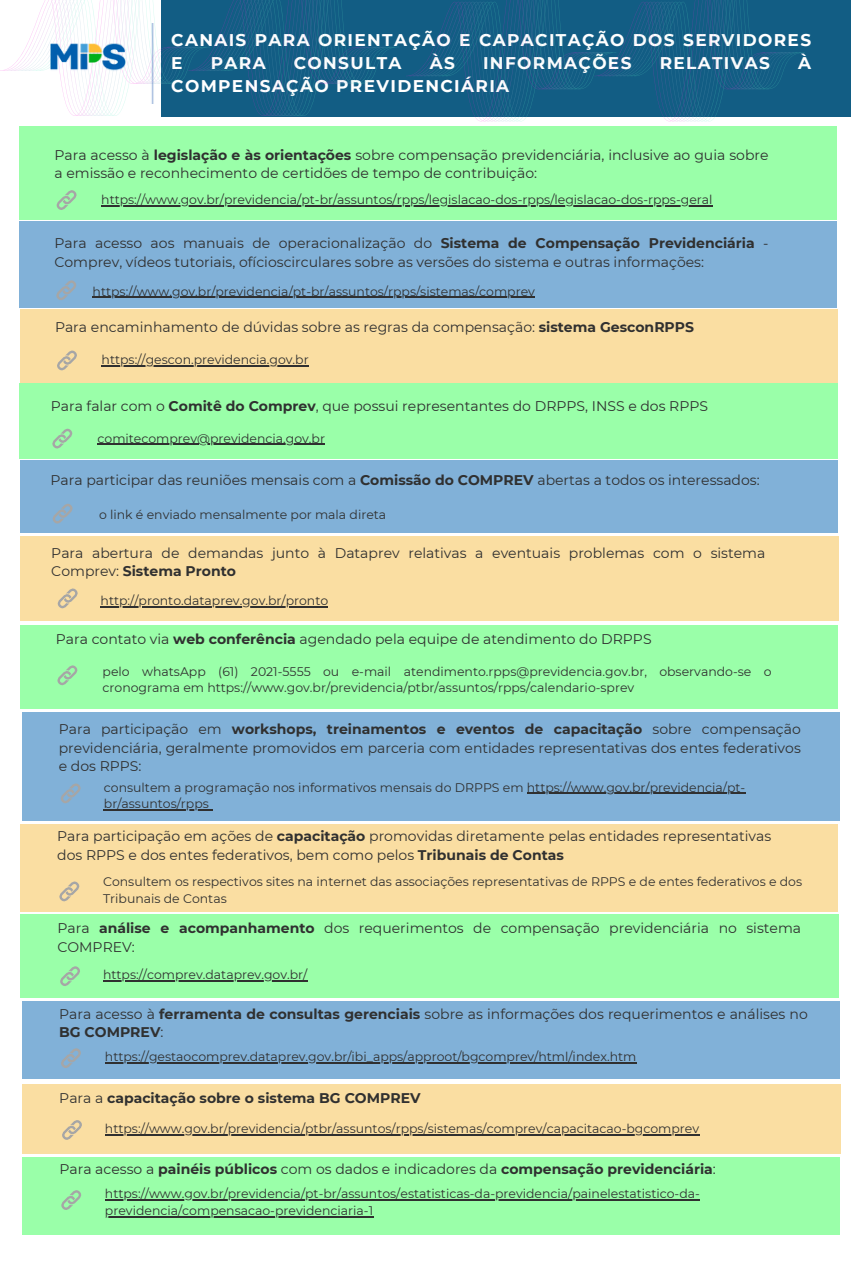
<style>
.page{position:relative;width:851px;height:1276px;background:#fff}
.page>*{position:absolute;margin:0;border:0;box-sizing:border-box;transform-origin:0 0}
.t1{font:700 16.95px/23.1px "Montserrat";letter-spacing:.08em;color:#fff}
.t2{font:13.95px/18.6px "Montserrat";color:#303030}
.t3{font:700 13.95px "Montserrat";color:#303030}
.t4{font:12.45px/16.6px "Montserrat";color:#303030}
.s1{font-weight:700}
.s2{font-weight:400}
</style>
<div class="page">
<div style="left:161px;top:0;width:689px;height:117px;background:#125d84"></div>
<div style="left:19px;top:126px;width:818px;height:94px;background:#9affa9"></div>
<svg style="left:56px;top:190px;width:21px;height:20px"></svg>
<div style="left:19px;top:221px;width:818px;height:87px;background:#81b1d8"></div>
<div style="left:20px;top:309px;width:817px;height:73px;background:#fadea2"></div>
<hr style="left:101px;top:205px;width:611px;height:1px;background:#303030">
<hr style="left:93px;top:297px;width:442px;height:1px;background:#303030">
<hr style="left:102px;top:365px;width:207px;height:1px;background:#303030">
<div style="left:20px;top:383px;width:817px;height:76px;background:#9affa9"></div>
<hr style="left:97px;top:444px;width:228px;height:1px;background:#303030">
<div style="left:20px;top:460px;width:817px;height:73px;background:#81b1d8"></div>
<svg style="left:56px;top:280px;width:21px;height:20px"></svg>
<svg style="left:57px;top:350px;width:20px;height:21px"></svg>
<svg style="left:52px;top:428px;width:21px;height:21px"></svg>
<svg style="left:52px;top:503px;width:21px;height:21px"></svg>
<div style="left:20px;top:536px;width:818px;height:85px;background:#fadea2"></div>
<hr style="left:101px;top:606px;width:227px;height:1px;background:#303030">
<svg style="left:57px;top:588px;width:21px;height:21px"></svg>
<div style="left:20px;top:625px;width:818px;height:83px;background:#9affa9"></div>
<svg style="left:57px;top:665px;width:21px;height:21px"></svg>
<div style="left:22px;top:712px;width:817px;height:108px;background:#81b1d8"></div>
<hr style="left:527px;top:793px;width:218px;height:1px;background:#303030">
<hr style="left:104px;top:809px;width:105px;height:1px;background:#303030">
<svg style="left:60px;top:783px;width:21px;height:21px"></svg>
<div style="left:20px;top:824px;width:818px;height:87px;background:#fadea2"></div>
<svg style="left:59px;top:881px;width:21px;height:21px"></svg>
<div style="left:20px;top:915px;width:818px;height:83px;background:#9affa9"></div>
<hr style="left:103px;top:980px;width:204px;height:1px;background:#303030">
<svg style="left:60px;top:966px;width:20px;height:20px"></svg>
<div style="left:22px;top:1001px;width:817px;height:78px;background:#81b1d8"></div>
<hr style="left:105px;top:1062px;width:531px;height:1px;background:#303030">
<svg style="left:61px;top:1048px;width:20px;height:20px"></svg>
<div style="left:22px;top:1084px;width:818px;height:69px;background:#fadea2"></div>
<hr style="left:105px;top:1134px;width:594px;height:1px;background:#303030">
<svg style="left:62px;top:1120px;width:20px;height:20px"></svg>
<div style="left:22px;top:1157px;width:818px;height:78px;background:#9affa9"></div>
<hr style="left:105px;top:1199px;width:595px;height:1px;background:#303030">
<hr style="left:105px;top:1216px;width:268px;height:1px;background:#303030">
<svg style="left:61px;top:1190px;width:21px;height:20px"></svg>
<svg style="left:0;top:0;width:396px;height:116px"></svg>
<svg style="left:406px;top:0;width:398px;height:121px"></svg>
<img style="left:39px;top:24px;width:143px;height:79px">
<p class="t1" style="left:171px;top:29px;width:641px">CANAIS PARA ORIENTAÇÃO E CAPACITAÇÃO DOS SERVIDORES<br>E</p>
<p class="t1" style="left:211px;top:52px;width:56px">PARA</p>
<p class="t1" style="left:294px;top:52px;width:109px">CONSULTA</p>
<p class="t1" style="left:429px;top:52px;width:27px">ÀS</p>
<p class="t1" style="left:483px;top:52px;width:150px">INFORMAÇÕES</p>
<p class="t1" style="left:659px;top:52px;width:112px">RELATIVAS</p>
<p class="t1" style="left:798px;top:52px;width:14px">À</p>
<p class="t1" style="left:171px;top:75px;width:339px">COMPENSAÇÃO PREVIDENCIÁRIA</p>
<p class="t2" style="left:54px;top:145px;width:715px">Para acesso à <span class="s1">legislação e às orientações</span> sobre compensação previdenciária, inclusive ao guia sobre a emissão e reconhecimento de certidões de tempo de contribuição:</p>
<p class="t4" style="left:101px;top:191px;width:612px">https://www.gov.br/previdencia/pt-br/assuntos/rpps/legislacao-dos-rpps/legislacao-dos-rpps-geral</p>
<p class="t2" style="left:54px;top:234px;width:715px">Para acesso aos manuais de operacionalização do <span class="s1">Sistema de Compensação Previdenciária</span> -<br>Comprev, vídeos tutoriais, ofícioscirculares sobre as versões do sistema e outras informações:</p>
<h1 class="t4" style="left:93px;top:283px;width:444px">https://www.gov.br/previdencia/pt-br/assuntos/rpps/sistemas/comprev</h1>
<p class="t2" style="left:55px;top:318px;width:640px">Para encaminhamento de dúvidas sobre as regras da compensação: <span class="s1">sistema GesconRPPS</span></p>
<p class="t4" style="left:102px;top:351px;width:208px">https://gescon.previdencia.gov.br</p>
<p class="t2" style="left:51px;top:396px;width:659px">Para falar com o <span class="s1">Comitê do Comprev</span>, que possui representantes do DRPPS, INSS e dos RPPS</p>
<p class="t4" style="left:97px;top:430px;width:229px">comitecomprev@previdencia.gov.br</p>
<p class="t2" style="left:50px;top:470px;width:710px">Para participar das reuniões mensais com a <span class="s1">Comissão do COMPREV</span> abertas a todos os interessados:</p>
<p class="t4" style="left:99px;top:506px;width:289px">o link é enviado mensalmente por mala direta</p>
<p class="t2" style="left:51px;top:543px;width:715px">Para abertura de demandas junto à Dataprev relativas a eventuais problemas com o sistema<br>Comprev: <span class="s1">Sistema Pronto</span></p>
<p class="t4" style="left:101px;top:592px;width:229px">http://pronto.dataprev.gov.br/pronto</p>
<p class="t2" style="left:56px;top:629px;width:597px">Para contato via <span class="s1">web conferência</span> agendado pela equipe de atendimento do DRPPS</p>
<p class="t4" style="left:103px;top:663px;width:670px">pelo whatsApp (61) 2021-5555 ou e-mail atendimento.rpps@previdencia.gov.br, observando-se o cronograma em https://www.gov.br/previdencia/ptbr/assuntos/rpps/calendario-sprev</p>
<p class="t2" style="left:59px;top:720px;width:743px;text-align:justify">Para participação em <span class="s1">workshops, treinamentos e eventos de capacitação</span> sobre compensação previdenciária, geralmente promovidos em parceria com entidades representativas dos entes federativos e dos RPPS:</p>
<p class="t4" style="left:104px;top:779px;width:643px">consultem a programação nos informativos mensais do DRPPS em https://www.gov.br/previdencia/pt-</p>
<p class="t4" style="left:104px;top:795px;width:106px">br/assuntos/rpps</p>
<p class="t2" style="left:57px;top:827px;width:715px">Para participação em ações de <span class="s1">capacitação</span> promovidas diretamente pelas entidades representativas dos RPPS e dos entes federativos, bem como pelos <span class="s1">Tribunais de Contas</span></p>
<p class="t4" style="left:103px;top:873px;width:700px">Consultem os respectivos sites na internet das associações representativas de RPPS e de entes federativos e dos<br>Tribunais de Contas</p>
<p class="t2" style="left:57px;top:919px;width:745px">Para <span class="s1">análise e acompanhamento</span> dos requerimentos de compensação previdenciária no sistema<br>COMPREV:</p>
<p class="t4" style="left:103px;top:966px;width:206px">https://comprev.dataprev.gov.br/</p>
<p class="t2" style="left:59px;top:1004px;width:750px">Para acesso à <span class="s1">ferramenta de consultas gerenciais</span> sobre as informações dos requerimentos e análises no<br><span class="s1">BG COMPREV</span>:</p>
<p class="t4" style="left:105px;top:1048px;width:533px">https://gestaocomprev.dataprev.gov.br/ibi_apps/approot/bgcomprev/html/index.htm</p>
<p class="t3" style="left:59px;top:1089px;width:363px"><span class="s2">Para a</span> capacitação sobre o sistema BG COMPREV</p>
<p class="t4" style="left:105px;top:1120px;width:595px">https://www.gov.br/previdencia/ptbr/assuntos/rpps/sistemas/comprev/capacitacao-bgcomprev</p>
<p class="t3" style="left:59px;top:1161px;width:658px"><span class="s2">Para acesso a</span> painéis públicos <span class="s2">com os dados e indicadores da</span> compensação previdenciária<span class="s2">:</span></p>
<p class="t4" style="left:105px;top:1185px;width:596px">https://www.gov.br/previdencia/pt-br/assuntos/estatisticas-da-previdencia/painelestatistico-da-</p>
<p class="t4" style="left:105px;top:1202px;width:270px">previdencia/compensacao-previdenciaria-1</p>
</div>
